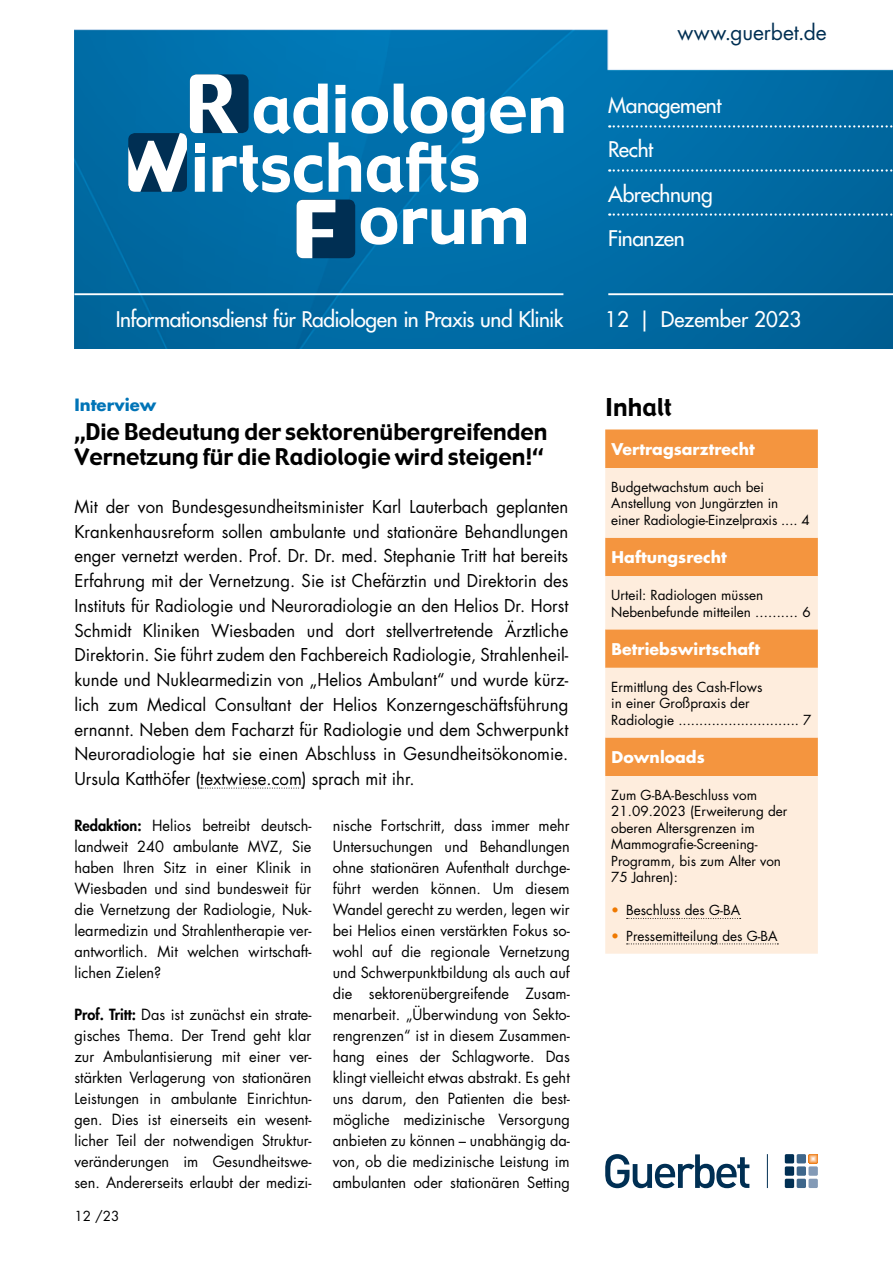
<style>
.page{position:relative;width:893px;height:1263px;background:#fff}
.page>*{position:absolute;margin:0;border:0;box-sizing:border-box;transform-origin:0 0}
.t1{font:24px "Gadget";color:#000}
.t2{font:22.5px/25.5px "Gadget";color:#000}
.t3{font:500 21px/44.1px "Futura Std";letter-spacing:-.02em;color:#fff}
.t4{font:500 21px "Futura Std";color:#fff}
.t5{font:21px "Futura Std";letter-spacing:-.005em;color:#002f53}
.t6{font:17.25px/24.8px "Futura Std";color:#000;text-align:justify}
.t7{font:700 16.5px "Futura Std";color:#0074b7}
.t8{font:700 15.75px "Futura Std";color:#fff}
.t9{font:15px/21px "Futura Std";color:#000;text-align:justify}
.t10{font:13.5px/16.5px "Futura Std";color:#000}
.s1{font-weight:800}
.s2{color:#ef7900}
</style>
<div class="page">
<img style="left:74px;top:30px;width:819px;height:318px">
<div style="left:297px;top:200px;width:58px;height:58px;background:#002f53;border-radius:7px"></div>
<svg style="left:297px;top:200px;width:38px;height:58px"></svg>
<svg style="left:361px;top:207px;width:165px;height:38px"></svg>
<svg style="left:128px;top:74px;width:435px;height:119px"></svg>
<hr style="left:74px;top:293px;width:489px;height:2px;background:#fff">
<hr style="left:608px;top:293px;width:285px;height:2px;background:#fff">
<svg style="left:609px;top:125px;width:284px;height:3px"></svg>
<svg style="left:609px;top:169px;width:284px;height:3px"></svg>
<svg style="left:609px;top:213px;width:284px;height:3px"></svg>
<svg style="left:605px;top:1154px;width:144px;height:34px"></svg>
<hr style="left:767px;top:1154px;width:1px;height:34px;background:#002f53">
<div style="left:785px;top:1154px;width:9px;height:9px;background:#002f53;border-radius:2px"></div>
<div style="left:797px;top:1154px;width:9px;height:9px;background:#3f678b;border-radius:2px"></div>
<div style="left:785px;top:1166px;width:9px;height:10px;background:#002f53;border-radius:2px"></div>
<div style="left:797px;top:1166px;width:9px;height:10px;background:#3f678b;border-radius:2px"></div>
<div style="left:808px;top:1166px;width:10px;height:10px;background:#839ab6;border-radius:2px"></div>
<div style="left:785px;top:1179px;width:9px;height:9px;background:#002f53;border-radius:2px"></div>
<div style="left:797px;top:1179px;width:9px;height:9px;background:#3f678b;border-radius:2px"></div>
<div style="left:808px;top:1179px;width:10px;height:9px;background:#839ab6;border-radius:2px"></div>
<svg style="left:809px;top:1154px;width:8px;height:9px"></svg>
<div style="left:810px;top:1155px;width:6px;height:7px;background:#f6a75e"></div>
<svg style="left:810px;top:1156px;width:6px;height:6px"></svg>
<div style="left:605px;top:429px;width:213px;height:39px;background:#f4953f"></div>
<svg style="left:605px;top:468px;width:213px;height:486px;background:#fbd8b7"></svg>
<svg style="left:627px;top:918px;width:114px;height:1px"></svg>
<svg style="left:627px;top:943px;width:151px;height:1px"></svg>
<svg style="left:201px;top:788px;width:101px;height:1px"></svg>
<h3 class="t3" style="left:116px;top:298px;width:449px">Informationsdienst für Radiologen in Praxis und Klinik</h3>
<p class="t7" style="left:74px;top:394px;width:83px">Interview</p>
<h2 class="t2" style="left:74px;top:420px;width:475px">„Die Bedeutung der sektorenübergreifenden<br>Vernetzung für die Radiologie wird steigen!“</h2>
<p class="t6" style="left:74px;top:494px;width:495px">Mit der von Bundesgesundheitsminister Karl Lauterbach geplanten Krankenhausreform sollen ambulante und stationäre Behandlungen enger vernetzt werden. Prof. Dr. Dr. med. Stephanie Tritt hat bereits Erfahrung mit der Vernetzung. Sie ist Chefärztin und Direktorin des Instituts für Radiologie und Neuroradiologie an den Helios Dr. Horst Schmidt Kliniken Wiesbaden und dort stellvertretende Ärztliche Direktorin. Sie führt zudem den Fachbereich Radiologie, Strahlenheil&shy;kunde und Nuklearmedizin von „Helios Ambulant“ und wurde kürz&shy;lich zum Medical Consultant der Helios Konzerngeschäftsführung ernannt. Neben dem Facharzt für Radiologie und dem Schwerpunkt Neuroradiologie hat sie einen Abschluss in Gesundheitsökonomie.<br>Ursula Katthöfer (textwiese.com) sprach mit ihr.</p>
<p class="t9" style="left:74px;top:815px;width:239px"><span class="s1">Redaktion:</span> Helios betreibt deutsch&shy;landweit 240 ambulante MVZ, Sie haben Ihren Sitz in einer Klinik in Wiesbaden und sind bundesweit für die Vernetzung der Radiologie, Nuk&shy;learmedizin und Strahlentherapie ver&shy;antwortlich. Mit welchen wirtschaft&shy;lichen Zielen?</p>
<p class="t9" style="left:74px;top:1004px;width:239px"><span class="s1">Prof. Tritt:</span> Das ist zunächst ein strate&shy;gisches Thema. Der Trend geht klar zur Ambulantisierung mit einer ver&shy;stärkten Verlagerung von stationären Leistungen in ambulante Einrichtun&shy;gen. Dies ist einerseits ein wesent&shy;licher Teil der notwendigen Struktur&shy;veränderungen im Gesundheitswe&shy;sen. Andererseits erlaubt der medizi-</p>
<p class="t9" style="left:333px;top:815px;width:239px">nische Fortschritt, dass immer mehr Untersuchungen und Behandlungen ohne stationären Aufenthalt durchge&shy;führt werden können. Um diesem Wandel gerecht zu werden, legen wir bei Helios einen verstärkten Fokus so&shy;wohl auf die regionale Vernetzung und Schwerpunktbildung als auch auf die sektorenübergreifende Zusam&shy;menarbeit. „Überwindung von Sekto&shy;rengrenzen“ ist in diesem Zusammen&shy;hang eines der Schlagworte. Das klingt vielleicht etwas abstrakt. Es geht uns darum, den Patienten die best&shy;mögliche medizinische Versorgung anbieten zu können – unabhängig da&shy;von, ob die medizinische Leistung im ambulanten oder stationären Setting</p>
<p class="t10" style="left:74px;top:1208px;width:47px">12 /23</p>
<h3 class="t5" style="left:677px;top:19px;width:151px">www.guerbet.de</h3>
<h3 class="t3" style="left:608px;top:84px;width:115px">Management<br>Recht<br>Abrechnung<br>Finanzen</h3>
<h3 class="t4" style="left:605px;top:306px;width:198px">12 | Dezember 2023</h3>
<h1 class="t1" style="left:605px;top:392px;width:68px">Inhalt</h1>
<p class="t8" style="left:612px;top:439px;width:145px">Vertragsarztrecht</p>
<p class="t10" style="left:611px;top:479px;width:200px">Budgetwachstum auch bei<br>Anstellung von Jungärzten in einer Radiologie-Einzelpraxis .... 4</p>
<p class="t8" style="left:612px;top:547px;width:117px">Haftungsrecht</p>
<p class="t10" style="left:611px;top:587px;width:201px">Urteil: Radiologen müssen<br>Nebenbefunde mitteilen .......... 6</p>
<p class="t8" style="left:612px;top:639px;width:150px">Betriebswirtschaft</p>
<p class="t10" style="left:611px;top:679px;width:202px">Ermittlung des Cash-Flows<br>in einer Großpraxis der<br>Radiologie ............................. 7</p>
<p class="t8" style="left:612px;top:747px;width:95px">Downloads</p>
<p class="t10" style="left:611px;top:787px;width:178px">Zum G-BA-Beschluss vom<br>21.09.2023 (Erweiterung der oberen Altersgrenzen im<br>Mammografie-Screening-<br>Programm, bis zum Alter von<br>75 Jahren):</p>
<p class="t10" style="left:611px;top:902px;width:130px"><span class="s2">•</span> Beschluss des G-BA</p>
<p class="t10" style="left:611px;top:928px;width:168px"><span class="s2">•</span> Pressemitteilung des G-BA</p>
</div>
